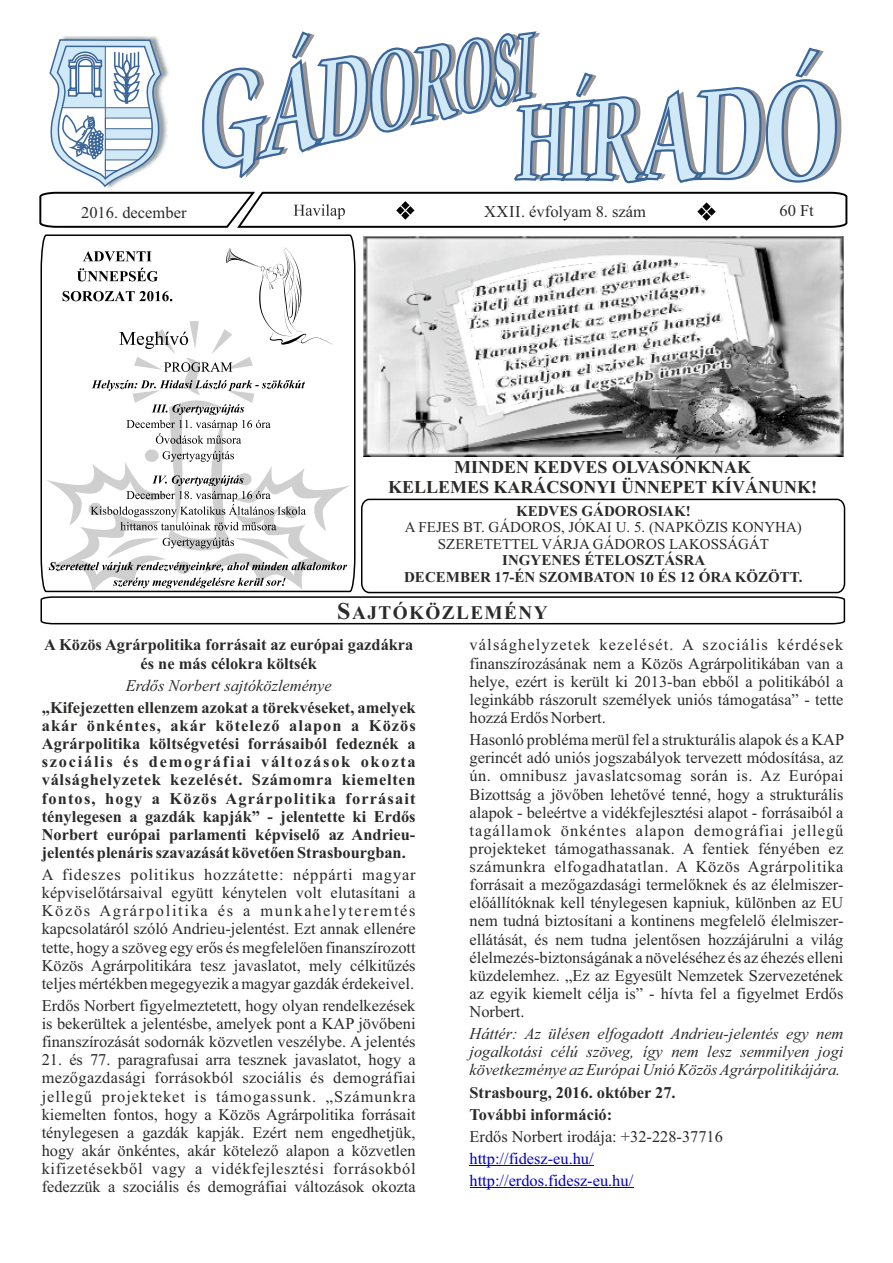
<style>
.page{position:relative;width:893px;height:1263px;background:#fff}
.page>*{position:absolute;margin:0;border:0;box-sizing:border-box;transform-origin:0 0}
.t1{font:700 19.2px "Times New Roman";letter-spacing:.075em;color:#2b2a29}
.t2{font:700 18px/20px "Times New Roman";color:#2b2a29;text-align:center}
.t3{font:16.5px "Times New Roman";color:#2b2a29}
.t4{font:16.35px/18.1px "Times New Roman";color:#2b2a29;text-align:justify}
.t5{font:700 16.35px/18.1px "Times New Roman";color:#2b2a29;text-align:center}
.t6{font:italic 16.35px/18.1px "Times New Roman";color:#2b2a29;text-align:justify}
.t7{font:16.35px/22px "Times New Roman";color:#0000c4}
.t8{font:700 15px/16.6px "Times New Roman";color:#2b2a29;text-align:center}
.t9{font:15px/16.6px "Times New Roman";color:#2b2a29;text-align:center}
.s1{font-size:24px}
</style>
<div class="page">
<svg style="left:39px;top:38px;width:809px;height:190px"></svg>
<hr style="left:470px;top:1165px;width:124px;height:1px;background:#0000c4">
<hr style="left:470px;top:1187px;width:163px;height:1px;background:#0000c4">
<svg style="left:41px;top:234px;width:314px;height:13px"></svg>
<svg style="left:40px;top:247px;width:806px;height:378px"></svg>
<img style="left:363px;top:236px;width:481px;height:221px">
<svg style="left:360px;top:498px;width:486px;height:96px"></svg>
<p class="t3" style="left:81px;top:206px;width:107px">2016. december</p>
<p class="t3" style="left:484px;top:205px;width:163px">XXII. évfolyam 8. szám</p>
<p class="t3" style="left:779px;top:204px;width:36px">60 Ft</p>
<p class="t2" style="left:388px;top:459px;width:431px">MINDEN KEDVES OLVASÓNKNAK<br>KELLEMES KARÁCSONYI ÜNNEPET KÍVÁNUNK!</p>
<p class="t8" style="left:516px;top:504px;width:176px">KEDVES GÁDOROSIAK!</p>
<p class="t9" style="left:405px;top:520px;width:399px">A FEJES BT. GÁDOROS, JÓKAI U. 5. (NAPKÖZIS KONYHA)<br>SZERETETTEL VÁRJA GÁDOROS LAKOSSÁGÁT</p>
<p class="t8" style="left:404px;top:554px;width:400px">INGYENES ÉTELOSZTÁSRA<br>DECEMBER 17-ÉN SZOMBATON 10 ÉS 12 ÓRA KÖZÖTT.</p>
<p class="t1" style="left:337px;top:606px;width:212px"><span class="s1">S</span>AJTÓKÖZLEMÉNY</p>
<p class="t5" style="left:44px;top:638px;width:371px">A Közös Agrárpolitika forrásait az európai gazdákra és ne más célokra költsék</p>
<p class="t6" style="left:126px;top:678px;width:207px">Erdős Norbert sajtóközleménye</p>
<p class="t5" style="left:42px;top:700px;width:375px;text-align:justify">„Kifejezetten ellenzem azokat a törekvéseket, amelyek akár önkéntes, akár kötelező alapon a Közös Agrárpolitika költségvetési forrásaiból fedeznék a szociális és demográfiai változások okozta válsághelyzetek kezelését. Számomra kiemelten fontos, hogy a Közös Agrárpolitika forrásait ténylegesen a gazdák kapják” - jelentette ki Erdős Norbert európai parlamenti képviselő az Andrieu&shy;jelentés plenáris szavazását követően Strasbourgban.</p>
<p class="t4" style="left:42px;top:867px;width:375px">A fideszes politikus hozzátette: néppárti magyar képviselőtársaival együtt kénytelen volt elutasítani a Közös Agrárpolitika és a munkahelyteremtés kapcsolatáról szóló Andrieu-jelentést. Ezt annak ellenére tette, hogy a szöveg egy erős és megfelelően finanszírozott Közös Agrárpolitikára tesz javaslatot, mely célkitűzés teljes mértékben megegyezik a magyar gazdák érdekeivel.</p>
<p class="t4" style="left:42px;top:998px;width:375px">Erdős Norbert figyelmeztetett, hogy olyan rendelkezések is bekerültek a jelentésbe, amelyek pont a KAP jövőbeni finanszírozását sodornák közvetlen veszélybe. A jelentés</p>
<p class="t4" style="left:42px;top:1052px;width:375px">21. és 77. paragrafusai arra tesznek javaslatot, hogy a mezőgazdasági forrásokból szociális és demográfiai jellegű projekteket is támogassunk. „Számunkra kiemelten fontos, hogy a Közös Agrárpolitika forrásait ténylegesen a gazdák kapják. Ezért nem engedhetjük, hogy akár önkéntes, akár kötelező alapon a közvetlen kifizetésekből vagy a vidékfejlesztési forrásokból fedezzük a szociális és demográfiai változások okozta</p>
<p class="t4" style="left:470px;top:637px;width:375px">válsághelyzetek kezelését. A szociális kérdések finanszírozásának nem a Közös Agrárpolitikában van a helye, ezért is került ki 2013-ban ebből a politikából a leginkább rászorult személyek uniós támogatása” - tette hozzá Erdős Norbert.</p>
<p class="t4" style="left:470px;top:732px;width:376px">Hasonló probléma merül fel a strukturális alapok és a KAP gerincét adó uniós jogszabályok tervezett módosítása, az ún. omnibusz javaslatcsomag során is. Az Európai Bizottság a jövőben lehetővé tenné, hogy a strukturális alapok - beleértve a vidékfejlesztési alapot - forrásaiból a tagállamok önkéntes alapon demográfiai jellegű projekteket támogathassanak. A fentiek fényében ez számunkra elfogadhatatlan. A Közös Agrárpolitika forrásait a mezőgazdasági termelőknek és az élelmiszer&shy;előállítóknak kell ténylegesen kapniuk, különben az EU nem tudná biztosítani a kontinens megfelelő élelmiszer&shy;ellátását, és nem tudna jelentősen hozzájárulni a világ élelmezés-biztonságának a növeléséhez és az éhezés elleni küzdelemhez. „Ez az Egyesült Nemzetek Szervezetének az egyik kiemelt célja is” - hívta fel a figyelmet Erdős Norbert.</p>
<p class="t6" style="left:470px;top:1026px;width:375px">Háttér: Az ülésen elfogadott Andrieu-jelentés egy nem jogalkotási célú szöveg, így nem lesz semmilyen jogi következménye az Európai Unió Közös Agrárpolitikájára.</p>
<p class="t5" style="left:470px;top:1083px;width:208px;line-height:22px;text-align:left">Strasbourg, 2016. október 27.<br>További információ:</p>
<p class="t4" style="left:470px;top:1129px;width:255px">Erdős Norbert irodája: +32-228-37716</p>
<p class="t7" style="left:470px;top:1149px;width:165px">http://fidesz-eu.hu/ http://erdos.fidesz-eu.hu/</p>
</div>
